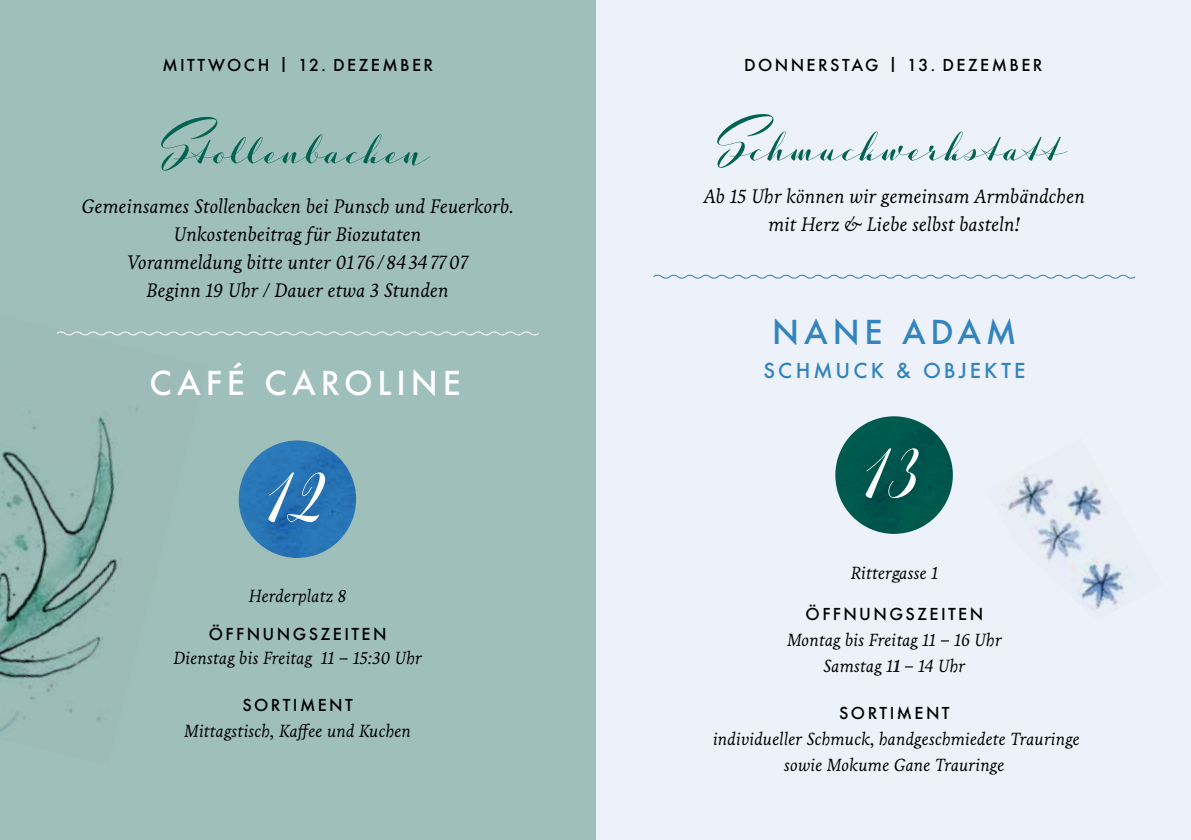
<style>
.page{position:relative;width:1191px;height:840px;background:#fff}
.page>*{position:absolute;margin:0;border:0;box-sizing:border-box;transform-origin:0 0}
.t1{font:120px "Luxus Brut Sparkling";color:#fff}
.t2{font:70px "Luxus Brut Sparkling";color:#006351}
.t3{font:500 32px "Futura";letter-spacing:.15em;color:#fff}
.t4{font:500 32px "Futura";letter-spacing:.15em;color:#3384be}
.t5{font:italic 20px/28px "Livory";color:#000;text-align:center}
.t6{font:500 20px "Futura";letter-spacing:.15em;color:#3384be}
.t7{font:italic 18px/26px "Livory";color:#000;text-align:center}
.t8{font:500 16px "Futura";letter-spacing:.15em;color:#000}
</style>
<div class="page">
<div style="left:595px;top:0;width:596px;height:839px;background:#edf2fa"></div>
<svg style="left:653px;top:274px;width:483px;height:5px"></svg>
<div style="left:835px;top:416px;width:117px;height:117px;background:#00574d;border-radius:50%"></div>
<img style="left:1002px;top:471px;width:133px;height:140px">
<div style="left:0;top:0;width:595px;height:839px;background:#9fbfba"></div>
<img style="left:0;top:408px;width:138px;height:326px">
<svg style="left:57px;top:331px;width:482px;height:5px"></svg>
<div style="left:239px;top:440px;width:117px;height:117px;background:#2774b5;border-radius:50%"></div>
<p class="t8" style="left:162px;top:54px;width:272px">MITTWOCH | 12. DEZEMBER</p>
<h2 class="t2" style="left:165px;top:98px;width:266px">Stollenbacken</h2>
<p class="t5" style="left:82px;top:193px;width:434px">Gemeinsames Stollenbacken bei Punsch und Feuerkorb.<br>Unkostenbeitrag für Biozutaten<br>Voranmeldung bitte unter 01 76/ 84 34 7707<br>Beginn 19 Uhr / Dauer etwa 3 Stunden</p>
<h3 class="t3" style="left:149px;top:361px;width:313px">CAFÉ CAROLINE</h3>
<h1 class="t1" style="left:270px;top:410px;width:63px">12</h1>
<p class="t7" style="left:249px;top:582px;width:99px">Herderplatz 8</p>
<p class="t8" style="left:209px;top:622px;width:179px">ÖFFNUNGSZEITEN</p>
<p class="t7" style="left:173px;top:644px;width:250px">Dienstag bis Freitag 11 – 15:30 Uhr</p>
<p class="t8" style="left:242px;top:694px;width:112px">SORTIMENT</p>
<p class="t7" style="left:184px;top:717px;width:228px">Mittagstisch, Kaffee und Kuchen</p>
<p class="t8" style="left:744px;top:54px;width:300px">DONNERSTAG | 13. DEZEMBER</p>
<h2 class="t2" style="left:721px;top:95px;width:347px">Schmuckwerkstatt</h2>
<p class="t5" style="left:704px;top:183px;width:383px">Ab 15 Uhr können wir gemeinsam Armbändchen mit Herz &amp; Liebe selbst basteln!</p>
<h3 class="t4" style="left:772px;top:310px;width:246px">NANE ADAM</h3>
<p class="t6" style="left:763px;top:357px;width:263px">SCHMUCK &amp; OBJEKTE</p>
<h1 class="t1" style="left:867px;top:386px;width:62px">13</h1>
<p class="t7" style="left:851px;top:559px;width:89px">Rittergasse 1</p>
<p class="t8" style="left:805px;top:602px;width:179px">ÖFFNUNGSZEITEN</p>
<p class="t7" style="left:787px;top:626px;width:216px">Montag bis Freitag 11 – 16 Uhr<br>Samstag 11 – 14 Uhr</p>
<p class="t8" style="left:839px;top:701px;width:112px">SORTIMENT</p>
<p class="t7" style="left:713px;top:725px;width:368px">individueller Schmuck, handgeschmiedete Trauringe sowie Mokume Gane Trauringe</p>
</div>
